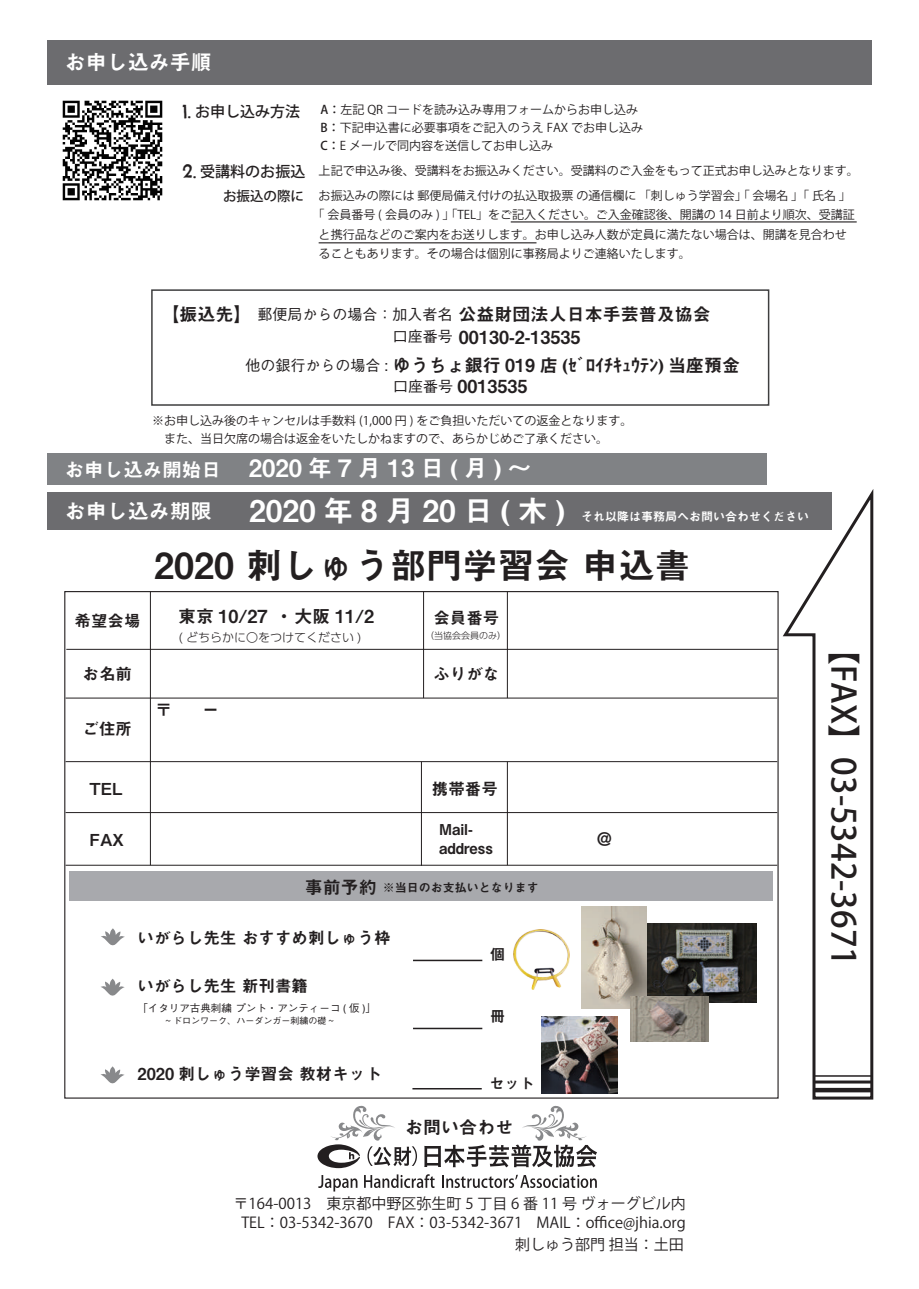
<style>
.page{position:relative;width:919px;height:1289px;background:#fff}
.page>*{position:absolute;margin:0;border:0;box-sizing:border-box;transform-origin:0 0}
.t1{font:36px "Midashi Go Pr 6 N MB31";color:#231f20}
.t2{font:500 33px "Koz Go Pr 6 N";color:#231f20}
.t3{font:30px "Midashi Go Pr 6 N MB31";color:#fff}
.t4{font:24px "Midashi Go Pr 6 N MB31";color:#fff}
.t5{font:21px "Midashi Go Pr 6 N MB31";color:#fff}
.t6{font:18px/22.2px "Midashi Go Pr 6 N MB31";color:#231f20}
.t7{font:16.5px "Midashi Go Pr 6 N MB31";color:#231f20}
.t8{font:15px/18.8px "Koz Go Pr 6 N";color:#231f20;text-align:center}
.t9{font:15px/19.5px "Midashi Go Pr 6 N MB31";color:#231f20}
.t10{font:500 15px "Koz Go Pr 6 N";color:#231f20}
.t11{font:12px/18px "Koz Go Pr 6 N";color:#231f20}
.t12{font:12px "Midashi Go Pr 6 N MB31";color:#fff}
.t13{font:12px "Midashi Go Pr 6 N MB31";color:#231f20}
.t14{font:300 12px "UD Shin Go Pr 6 N";color:#231f20}
.t15{font:500 10.5px "Gothic BBB Pr 6 N";color:#231f20}
.t16{font:500 9px "Gothic BBB Pr 6 N";color:#231f20}
.t17{font:300 9px "UD Shin Go Pr 6 N";color:#231f20}
.s1{font-family:"Chelsea Market Pro";font-weight:400;font-size:18px}
.s2{font-weight:500}
.s3{font-family:"Chelsea Market Pro";font-size:18px}
.s4{font-weight:500;font-size:15px}
.s5{font-weight:500;font-size:13.5px}
.s6{font-family:"Gothic BBB Pr 6 N";font-weight:500;font-size:15px}
.s7{font-size:19.5px}
.s8{font-size:21px}
.s9{font-size:18px}
</style>
<div class="page">
<div style="left:47px;top:40px;width:824px;height:45px;background:#6c6c6f"></div>
<div style="left:151px;top:289px;width:618px;height:117px;border:2px solid #3e3e3f"></div>
<div style="left:47px;top:492px;width:784px;height:38px;background:#6c6c6f"></div>
<hr style="left:66px;top:649px;width:712px;height:1px;background:#231f20">
<hr style="left:66px;top:697px;width:711px;height:1px;background:#231f20">
<hr style="left:66px;top:761px;width:711px;height:1px;background:#231f20">
<hr style="left:423px;top:591px;width:1px;height:107px;background:#231f20">
<hr style="left:150px;top:591px;width:1px;height:274px;background:#231f20">
<hr style="left:507px;top:591px;width:1px;height:107px;background:#231f20">
<hr style="left:66px;top:812px;width:711px;height:1px;background:#231f20">
<hr style="left:66px;top:864px;width:711px;height:1px;background:#231f20">
<hr style="left:421px;top:761px;width:1px;height:104px;background:#231f20">
<hr style="left:507px;top:761px;width:1px;height:104px;background:#231f20">
<div style="left:69px;top:871px;width:703px;height:29px;background:#a8a9ad"></div>
<img style="left:513px;top:929px;width:56px;height:60px">
<hr style="left:413px;top:959px;width:69px;height:2px;background:#231f20">
<hr style="left:412px;top:1087px;width:69px;height:2px;background:#231f20">
<hr style="left:413px;top:1027px;width:69px;height:2px;background:#231f20">
<img style="left:541px;top:1016px;width:77px;height:77px">
<svg style="left:318px;top:1175px;width:39px;height:16px"></svg>
<svg style="left:364px;top:1174px;width:70px;height:13px"></svg>
<svg style="left:442px;top:1174px;width:154px;height:13px"></svg>
<svg style="left:782px;top:490px;width:92px;height:610px"></svg>
<svg style="left:317px;top:1105px;width:100px;height:63px"></svg>
<svg style="left:424px;top:1105px;width:173px;height:62px"></svg>
<svg style="left:101px;top:928px;width:24px;height:17px"></svg>
<svg style="left:101px;top:978px;width:24px;height:18px"></svg>
<svg style="left:100px;top:1066px;width:24px;height:17px"></svg>
<hr style="left:813px;top:1075px;width:58px;height:1px;background:#231f20">
<hr style="left:813px;top:1080px;width:58px;height:3px;background:#231f20">
<div style="left:813px;top:1087px;width:58px;height:5px;background:#231f20"></div>
<img style="left:646px;top:923px;width:110px;height:79px">
<img style="left:581px;top:906px;width:65px;height:102px">
<img style="left:630px;top:996px;width:78px;height:45px">
<img style="left:62px;top:100px;width:101px;height:101px">
<div style="left:48px;top:453px;width:719px;height:32px;background:#808285"></div>
<hr style="left:510px;top:221px;width:346px;height:1px;background:#231f20">
<hr style="left:318px;top:242px;width:218px;height:1px;background:#231f20">
<h3 class="t5" style="left:65px;top:45px;width:149px">お申し込み手順</h3>
<p class="t10" style="left:182px;top:103px;width:119px"><span class="s1">1.</span> お申し込み方法</p>
<p class="t11" style="left:320px;top:101px;width:324px"><span class="s2">A：</span>左記 QR コードを読み込み専用フォームからお申し込み<br><span class="s2">B：</span>下記申込書に必要事項をご記入のうえ FAX でお申し込み<br><span class="s2">C：</span>E メールで同内容を送信してお申し込み</p>
<p class="t11" style="left:223px;top:159px;width:637px;line-height:24.6px;text-indent:-40px"><span class="s3">2.</span> <span class="s4">受講料のお振込</span> 上記で申込み後、受講料をお振込みください。受講料のご入金をもって正式お申し込みとなります。<span class="s5">お振込の際に</span> お振込みの際には 郵便局備え付けの払込取扱票 の通信欄に 「刺しゅう学習会」「 会場名 」「 氏名 」</p>
<p class="t11" style="left:318px;top:205px;width:537px;line-height:19.5px;text-indent:-6px">「 会員番号 ( 会員のみ ) 」「TEL」をご記入ください。ご入金確認後、開講の 14 日前より順次、受講証と携行品などのご案内をお送りします。お申し込み人数が定員に満たない場合は、開講を見合わせることもあります。その場合は個別に事務局よりご連絡いたします。</p>
<h3 class="t6" style="left:393px;top:302px;width:319px;text-indent:-231px">【振込先】<span class="s6">郵便局からの場合：加入者名</span>公益財団法人日本手芸普及協会<span class="s6">口座番号</span> 00130-2-13535</h3>
<h3 class="t6" style="left:393px;top:354px;width:349px;line-height:20.4px;text-indent:-147px"><span class="s6">他の銀行からの場合 :</span> ゆうちょ銀行 019 店 (ｾﾞﾛｲﾁｷｭｳﾃﾝ) 当座預金<span class="s6">口座番号</span> 0013535</h3>
<p class="t11" style="left:152px;top:412px;width:482px">※お申し込み後のキャンセルは手数料 (1,000 円 ) をご負担いただいての返金となります。　また、当日欠席の場合は返金をいたしかねますので、あらかじめご了承ください。</p>
<h3 class="t4" style="left:65px;top:449px;width:468px"><span class="s7">お申し込み開始日</span> 2020 年 7 月 13 日 (月 )～</h3>
<h3 class="t3" style="left:65px;top:487px;width:501px"><span class="s8">お申し込み期限</span> 2020 年 8 月 20 日 ( 木 )</h3>
<p class="t12" style="left:581px;top:507px;width:229px">それ以降は事務局へお問い合わせください</p>
<h1 class="t1" style="left:154px;top:536px;width:538px">2020 刺しゅう部門学習会 申込書</h1>
<h3 class="t7" style="left:75px;top:607px;width:67px">希望会場</h3>
<h3 class="t6" style="left:178px;top:604px;width:198px">東京 10/27 ・ 大阪 11/2</h3>
<p class="t14" style="left:179px;top:627px;width:184px">( どちらかに〇をつけてください )</p>
<h3 class="t7" style="left:433px;top:604px;width:67px">会員番号</h3>
<p class="t17" style="left:425px;top:628px;width:82px">（当協会会員のみ）</p>
<h3 class="t7" style="left:83px;top:660px;width:51px">お名前</h3>
<h3 class="t7" style="left:433px;top:660px;width:67px">ふりがな</h3>
<h3 class="t7" style="left:83px;top:715px;width:51px">ご住所</h3>
<h3 class="t7" style="left:155px;top:696px;width:18px">〒</h3>
<h3 class="t7" style="left:202px;top:696px;width:18px">ー</h3>
<h3 class="t7" style="left:90px;top:775px;width:35px">TEL</h3>
<h3 class="t7" style="left:432px;top:775px;width:67px">携帯番号</h3>
<h3 class="t7" style="left:90px;top:827px;width:36px">FAX</h3>
<p class="t9" style="left:439px;top:818px;width:55px">Mail&shy;address</p>
<h3 class="t7" style="left:596px;top:826px;width:18px">＠</h3>
<p class="t13" style="left:305px;top:877px;width:235px"><span class="s9">事前予約</span> ※当日のお支払いとなります</p>
<h3 class="t7" style="left:137px;top:924px;width:254px">いがらし先生 おすすめ刺しゅう枠</h3>
<p class="t9" style="left:490px;top:944px;width:16px">個</p>
<h3 class="t7" style="left:137px;top:972px;width:172px">いがらし先生 新刊書籍</h3>
<p class="t15" style="left:137px;top:999px;width:240px">「イタリア古典刺繍 プント・アンティーコ ( 仮 )」</p>
<p class="t16" style="left:165px;top:1013px;width:170px">~ ドロンワーク、ハーダンガー刺繍の礎 ~</p>
<h3 class="t7" style="left:137px;top:1060px;width:246px">2020 刺しゅう学習会 教材キット</h3>
<p class="t9" style="left:490px;top:1006px;width:16px">冊</p>
<p class="t9" style="left:489px;top:1072px;width:46px">セット</p>
<h3 class="t6" style="left:405px;top:1115px;width:109px">お問い合わせ</h3>
<p class="t8" style="left:233px;top:1194px;width:454px">〒164-0013　東京都中野区弥生町 5 丁目 6 番 11 号 ヴォーグビル内<br>TEL：03-5342-3670　FAX：03-5342-3671 MAIL：office@jhia.org</p>
<p class="t8" style="left:515px;top:1235px;width:170px">刺しゅう部門 担当：土田</p>
<h2 class="t2" style="left:862px;top:632px;width:335px;rotate:90deg">【FAX】03-5342-3671</h2>
</div>
